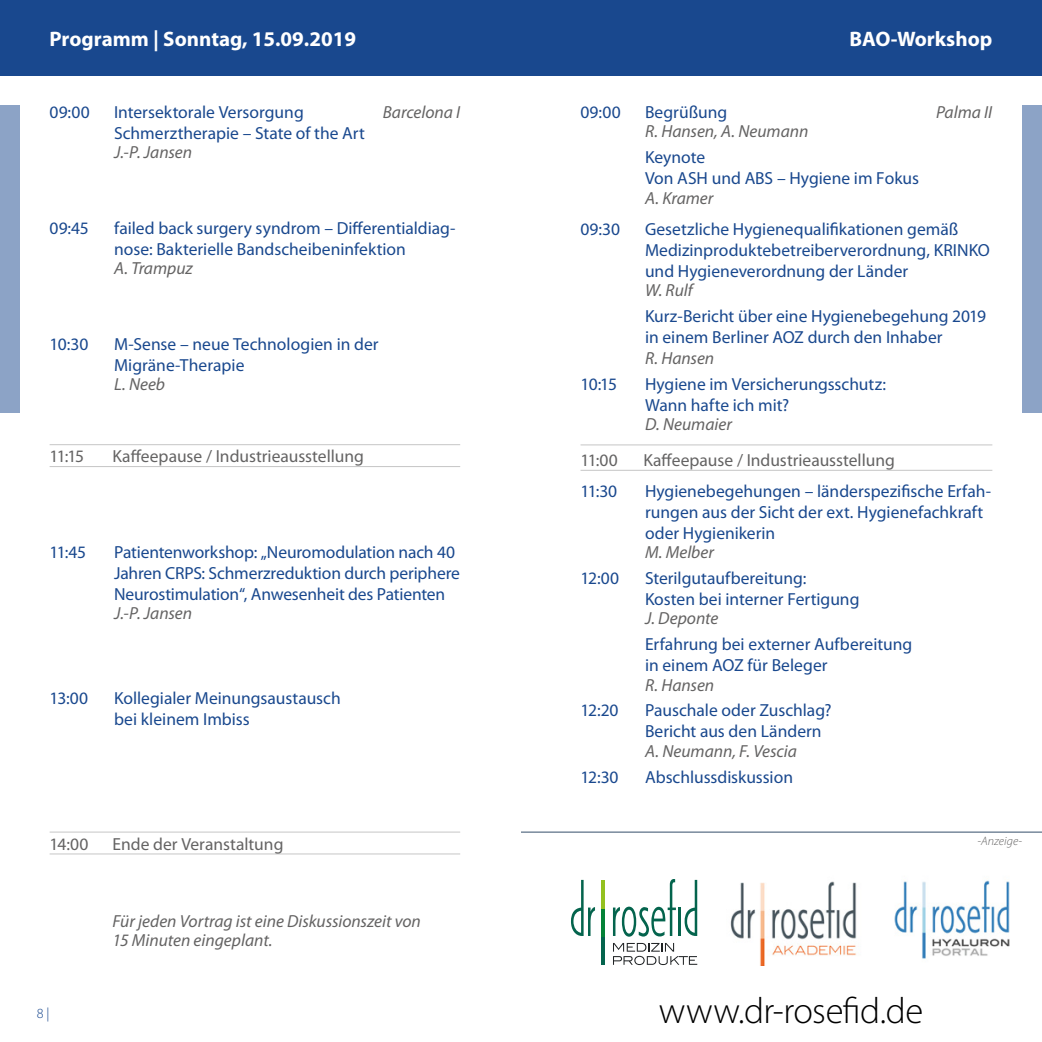
<style>
.page{position:relative;width:1042px;height:1042px;background:#fff}
.page>*{position:absolute;margin:0;border:0;box-sizing:border-box;transform-origin:0 0}
.t1{font:300 36.75px "Myriad Pro";letter-spacing:-.015em;color:#000}
.t2{font:700 21px "Myriad Pro";color:#fff}
.t3{font:17.5px/21px "Myriad Pro";color:#19488e}
.t4{font:italic 17.5px/19.2px "Myriad Pro";color:#646363}
.t5{font:17.5px "Myriad Pro";color:#646363}
.t6{font:300 14px "Myriad Pro";color:#19488e}
.t7{font:italic 300 12.25px "Myriad Pro";letter-spacing:.005em;color:#646363}
</style>
<div class="page">
<div style="left:521px;top:0;width:521px;height:76px;background:#19488e"></div>
<div style="left:1022px;top:105px;width:20px;height:308px;background:#8ca3c6"></div>
<div style="left:0;top:0;width:521px;height:76px;background:#19488e"></div>
<div style="left:0;top:105px;width:20px;height:308px;background:#8ca3c6"></div>
<hr style="left:50px;top:466px;width:410px;height:1px;background:#c6c6c6">
<hr style="left:50px;top:444px;width:410px;height:1px;background:#c6c6c6">
<hr style="left:50px;top:853px;width:410px;height:1px;background:#c6c6c6">
<hr style="left:50px;top:832px;width:410px;height:1px;background:#c6c6c6">
<hr style="left:580px;top:470px;width:412px;height:1px;background:#c6c6c6">
<hr style="left:580px;top:445px;width:412px;height:1px;background:#c6c6c6">
<svg style="left:571px;top:880px;width:24px;height:56px"></svg>
<svg style="left:613px;top:879px;width:63px;height:57px"></svg>
<hr style="left:678px;top:907px;width:3px;height:29px;background:#04644d">
<hr style="left:601px;top:936px;width:4px;height:29px;background:#04644d">
<hr style="left:601px;top:908px;width:4px;height:28px;background:#058238">
<hr style="left:601px;top:880px;width:4px;height:28px;background:#94c11f">
<svg style="left:684px;top:880px;width:13px;height:56px"></svg>
<svg style="left:613px;top:943px;width:84px;height:22px"></svg>
<img style="left:730px;top:881px;width:127px;height:84px">
<img style="left:894px;top:880px;width:116px;height:79px">
<hr style="left:521px;top:832px;width:521px;height:1px;background:#344d6a">
<p class="t2" style="left:50px;top:25px;width:308px">Programm | Sonntag, 15.09.2019</p>
<p class="t3" style="left:50px;top:101px;width:42px">09:00</p>
<p class="t3" style="left:114px;top:101px;width:191px">Intersektorale Versorgung</p>
<p class="t4" style="left:383px;top:102px;width:79px">Barcelona I</p>
<p class="t3" style="left:114px;top:122px;width:252px">Schmerztherapie – State of the Art</p>
<p class="t4" style="left:114px;top:143px;width:80px">J.-P. Jansen</p>
<p class="t3" style="left:50px;top:217px;width:41px">09:45</p>
<p class="t3" style="left:114px;top:217px;width:343px">failed back surgery syndrom – Differentialdiag&shy;nose: Bakterielle Bandscheibeninfektion</p>
<p class="t4" style="left:114px;top:258px;width:80px">A. Trampuz</p>
<p class="t3" style="left:50px;top:333px;width:40px">10:30</p>
<p class="t3" style="left:114px;top:333px;width:266px">M-Sense – neue Technologien in der<br>Migräne-Therapie</p>
<p class="t4" style="left:114px;top:374px;width:53px">L. Neeb</p>
<p class="t5" style="left:50px;top:445px;width:36px">11:15</p>
<p class="t5" style="left:113px;top:445px;width:253px">Kaffeepause / Industrieausstellung</p>
<p class="t3" style="left:50px;top:541px;width:38px">11:45</p>
<p class="t3" style="left:114px;top:541px;width:347px">Patientenworkshop: „Neuromodulation nach 40<br>Jahren CRPS: Schmerzreduktion durch periphere<br>Neurostimulation“, Anwesenheit des Patienten</p>
<p class="t4" style="left:114px;top:603px;width:80px">J.-P. Jansen</p>
<p class="t3" style="left:50px;top:688px;width:40px">13:00</p>
<p class="t3" style="left:114px;top:688px;width:228px">Kollegialer Meinungsaustausch bei kleinem Imbiss</p>
<p class="t5" style="left:50px;top:833px;width:40px">14:00</p>
<p class="t5" style="left:113px;top:833px;width:172px">Ende der Veranstaltung</p>
<p class="t6" style="left:37px;top:1004px;width:14px">8 |</p>
<p class="t4" style="left:113px;top:911px;width:310px">Für jeden Vortrag ist eine Diskussionszeit von<br>15 Minuten eingeplant.</p>
<p class="t2" style="left:849px;top:25px;width:144px">BAO-Workshop</p>
<p class="t3" style="left:580px;top:101px;width:42px">09:00</p>
<p class="t3" style="left:645px;top:101px;width:84px">Begrüßung</p>
<p class="t4" style="left:936px;top:102px;width:58px">Palma II</p>
<p class="t4" style="left:645px;top:122px;width:165px">R. Hansen, A. Neumann</p>
<p class="t3" style="left:645px;top:147px;width:275px">Keynote<br>Von ASH und ABS – Hygiene im Fokus</p>
<p class="t4" style="left:645px;top:188px;width:70px">A. Kramer</p>
<p class="t3" style="left:580px;top:218px;width:41px">09:30</p>
<p class="t3" style="left:645px;top:218px;width:346px">Gesetzliche Hygienequalifikationen gemäß<br>Medizinproduktebetreiberverordnung, KRINKO und Hygieneverordnung der Länder</p>
<p class="t4" style="left:645px;top:280px;width:49px">W. Rulf</p>
<p class="t3" style="left:645px;top:305px;width:343px">Kurz-Bericht über eine Hygienebegehung 2019 in einem Berliner AOZ durch den Inhaber</p>
<p class="t4" style="left:645px;top:348px;width:71px">R. Hansen</p>
<p class="t3" style="left:580px;top:373px;width:38px">10:15</p>
<p class="t3" style="left:645px;top:373px;width:242px">Hygiene im Versicherungsschutz:<br>Wann hafte ich mit?</p>
<p class="t4" style="left:645px;top:414px;width:88px">D. Neumaier</p>
<p class="t5" style="left:580px;top:449px;width:39px">11:00</p>
<p class="t5" style="left:643px;top:449px;width:253px">Kaffeepause / Industrieausstellung</p>
<p class="t3" style="left:580px;top:480px;width:38px">11:30</p>
<p class="t3" style="left:645px;top:480px;width:347px">Hygienebegehungen – länderspezifische Erfah&shy;rungen aus der Sicht der ext. Hygienefachkraft oder Hygienikerin</p>
<p class="t4" style="left:645px;top:542px;width:71px">M. Melber</p>
<p class="t3" style="left:580px;top:567px;width:40px">12:00</p>
<p class="t3" style="left:645px;top:567px;width:216px">Sterilgutaufbereitung:<br>Kosten bei interner Fertigung</p>
<p class="t4" style="left:645px;top:608px;width:75px">J. Deponte</p>
<p class="t3" style="left:645px;top:633px;width:269px">Erfahrung bei externer Aufbereitung in einem AOZ für Beleger</p>
<p class="t4" style="left:645px;top:675px;width:71px">R. Hansen</p>
<p class="t3" style="left:580px;top:700px;width:39px">12:20</p>
<p class="t3" style="left:645px;top:700px;width:188px">Pauschale oder Zuschlag?<br>Bericht aus den Ländern</p>
<p class="t4" style="left:645px;top:741px;width:153px">A. Neumann, F. Vescia</p>
<p class="t3" style="left:580px;top:766px;width:40px">12:30</p>
<p class="t3" style="left:645px;top:766px;width:150px">Abschlussdiskussion</p>
<p class="t7" style="left:977px;top:834px;width:46px">-Anzeige-</p>
<h1 class="t1" style="left:659px;top:988px;width:266px">www.dr-rosefid.de</h1>
</div>
